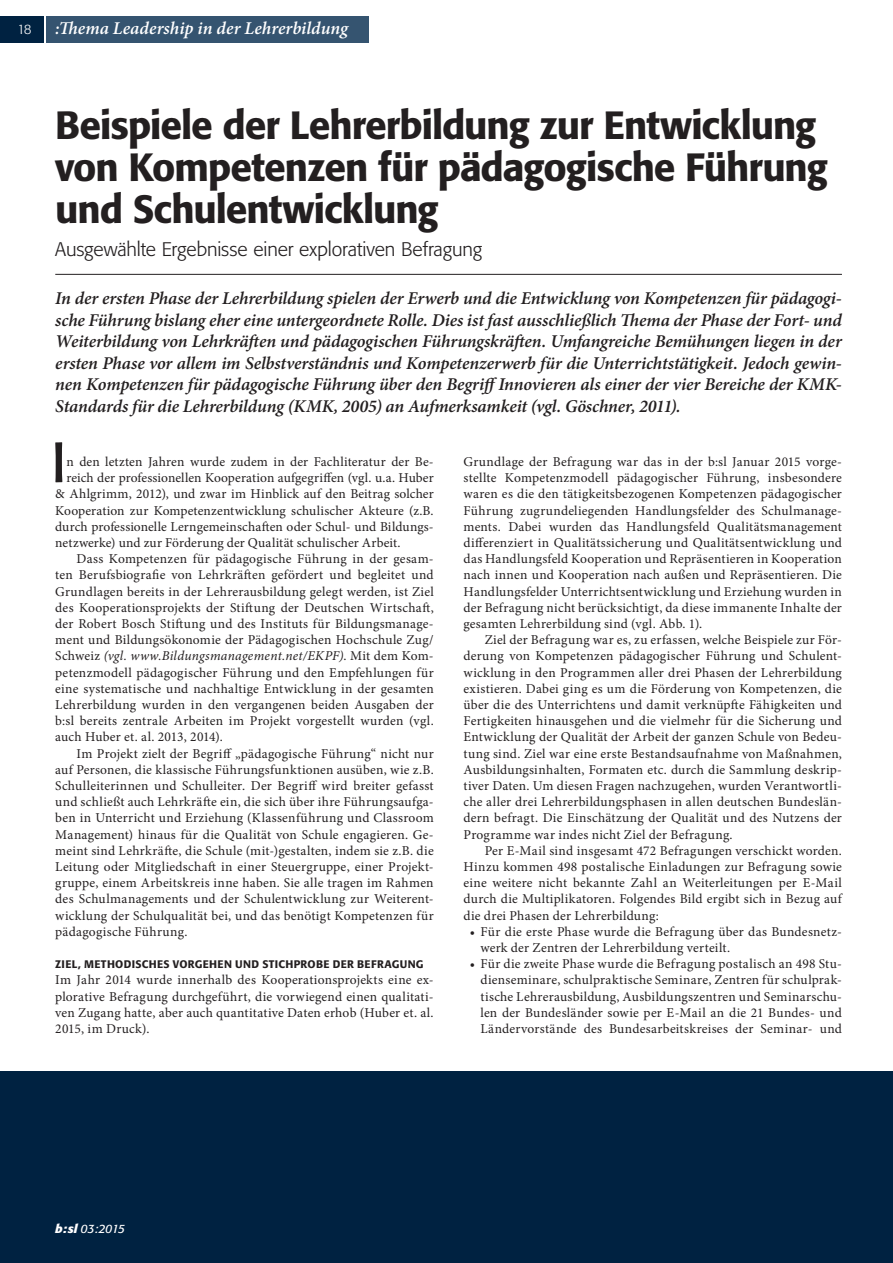
<style>
.page{position:relative;width:893px;height:1263px;background:#fff}
.page>*{position:absolute;margin:0;border:0;box-sizing:border-box;transform-origin:0 0}
.t1{font:56.4px "Formata";color:#231f20}
.t2{font:500 39px/42px "Formata";letter-spacing:-.025em;color:#231f20}
.t3{font:300 19.5px "Formata";letter-spacing:-.005em;color:#231f20}
.t4{font:italic 600 18px/21.6px "Minion Pro";letter-spacing:-.01em;color:#231f20;text-align:justify}
.t5{font:italic 600 18px "Minion Pro";color:#fff}
.t6{font:13.5px/16.2px "Minion Pro";letter-spacing:.015em;color:#231f20;text-align:justify}
.t7{font:italic 13.5px "Minion Pro";letter-spacing:.02em;color:#231f20}
.t8{font:300 13.5px "Formata";color:#fff}
.t9{font:italic 12px "Formata";letter-spacing:-.03em;color:#fff}
.t10{font:500 10.8px "Formata";letter-spacing:.03em;color:#231f20}
.s1{font-style:normal}
.s2{font-weight:700}
</style>
<div class="page">
<div style="left:0;top:1071px;width:893px;height:192px;background:#002241"></div>
<div style="left:0;top:16px;width:44px;height:27px;background:#002241"></div>
<hr style="left:55px;top:274px;width:787px;height:1px;background:#231f20">
<div style="left:46px;top:16px;width:323px;height:27px;background:#355470"></div>
<p class="t8" style="left:17px;top:21px;width:16px">18</p>
<h3 class="t5" style="left:55px;top:16px;width:294px">:Thema Leadership in der Lehrerbildung</h3>
<h2 class="t2" style="left:55px;top:104px;width:774px">Beispiele der Lehrerbildung zur Entwicklung von Kompetenzen für pädagogische Führung und Schulentwicklung</h2>
<h3 class="t3" style="left:55px;top:237px;width:428px">Ausgewählte Ergebnisse einer explorativen Befragung</h3>
<p class="t4" style="left:55px;top:287px;width:788px">In der ersten Phase der Lehrerbildung spielen der Erwerb und die Entwicklung von Kompetenzen für pädagogi&shy;sche Führung bislang eher eine untergeordnete Rolle. Dies ist fast ausschließlich Thema der Phase der Fort- und Weiterbildung von Lehrkräften und pädagogischen Führungskräften. Umfangreiche Bemühungen liegen in der ersten Phase vor allem im Selbstverständnis und Kompetenzerwerb für die Unterrichtstätigkeit. Jedoch gewin&shy;nen Kompetenzen für pädagogische Führung über den BegriffInnovieren als einer der vier Bereiche der KMK-Standards für die Lehrerbildung (KMK, 2005) an Aufmerksamkeit (vgl. Göschner, 2011).</p>
<h1 class="t1" style="left:51px;top:428px;width:17px">I</h1>
<p class="t6" style="left:66px;top:454px;width:369px">n den letzten Jahren wurde zudem in der Fachliteratur der Be-</p>
<p class="t6" style="left:66px;top:470px;width:369px">reich der professionellen Kooperation aufgegriffen (vgl. u.a. Huber</p>
<p class="t6" style="left:55px;top:486px;width:380px">&amp; Ahlgrimm, 2012), und zwar im Hinblick auf den Beitrag solcher</p>
<p class="t6" style="left:55px;top:502px;width:380px">Kooperation zur Kompetenzentwicklung schulischer Akteure (z.B.</p>
<p class="t6" style="left:55px;top:518px;width:380px">durch professionelle Lerngemeinschaften oder Schul- und Bildungs-</p>
<p class="t6" style="left:55px;top:535px;width:347px">netzwerke) und zur Förderung der Qualität schulischer Arbeit.</p>
<p class="t6" style="left:77px;top:551px;width:359px">Dass Kompetenzen für pädagogische Führung in der gesam-</p>
<p class="t6" style="left:55px;top:567px;width:380px">ten Berufsbiografie von Lehrkräften gefördert und begleitet und</p>
<p class="t6" style="left:55px;top:583px;width:380px">Grundlagen bereits in der Lehrerausbildung gelegt werden, ist Ziel</p>
<p class="t6" style="left:55px;top:599px;width:380px">des Kooperationsprojekts der Stiftung der Deutschen Wirtschaft,</p>
<p class="t6" style="left:55px;top:616px;width:380px">der Robert Bosch Stiftung und des Instituts für Bildungsmanage-</p>
<p class="t6" style="left:55px;top:632px;width:380px">ment und Bildungsökonomie der Pädagogischen Hochschule Zug/</p>
<p class="t7" style="left:55px;top:647px;width:380px"><span class="s1">Schweiz</span> (vgl. www.Bildungsmanagement.net/EKPF)<span class="s1">. Mit dem Kom-</span></p>
<p class="t6" style="left:55px;top:664px;width:380px">petenzmodell pädagogischer Führung und den Empfehlungen für</p>
<p class="t6" style="left:55px;top:680px;width:380px">eine systematische und nachhaltige Entwicklung in der gesamten</p>
<p class="t6" style="left:55px;top:697px;width:380px">Lehrerbildung wurden in den vergangenen beiden Ausgaben der</p>
<p class="t6" style="left:55px;top:713px;width:380px">b:sl bereits zentrale Arbeiten im Projekt vorgestellt wurden (vgl.</p>
<p class="t6" style="left:55px;top:729px;width:169px">auch Huber et. al. 2013, 2014).</p>
<p class="t6" style="left:77px;top:745px;width:359px">Im Projekt zielt der Begriff „pädagogische Führung“ nicht nur</p>
<p class="t6" style="left:55px;top:761px;width:380px">auf Personen, die klassische Führungsfunktionen ausüben, wie z.B.</p>
<p class="t6" style="left:55px;top:778px;width:380px">Schulleiterinnen und Schulleiter. Der Begriff wird breiter gefasst</p>
<p class="t6" style="left:55px;top:794px;width:380px">und schließt auch Lehrkräfte ein, die sich über ihre Führungsaufga-</p>
<p class="t6" style="left:55px;top:810px;width:380px">ben in Unterricht und Erziehung (Klassenführung und Classroom</p>
<p class="t6" style="left:55px;top:826px;width:380px">Management) hinaus für die Qualität von Schule engagieren. Ge-</p>
<p class="t6" style="left:55px;top:842px;width:380px">meint sind Lehrkräfte, die Schule (mit-)gestalten, indem sie z.B. die</p>
<p class="t6" style="left:55px;top:859px;width:380px">Leitung oder Mitgliedschaft in einer Steuergruppe, einer Projekt-</p>
<p class="t6" style="left:55px;top:875px;width:380px">gruppe, einem Arbeitskreis inne haben. Sie alle tragen im Rahmen</p>
<p class="t6" style="left:55px;top:891px;width:380px">des Schulmanagements und der Schulentwicklung zur Weiterent-</p>
<p class="t6" style="left:55px;top:907px;width:380px">wicklung der Schulqualität bei, und das benötigt Kompetenzen für</p>
<p class="t6" style="left:55px;top:923px;width:134px">pädagogische Führung.</p>
<p class="t10" style="left:55px;top:958px;width:370px">Ziel, methodisches Vorgehen und Stichprobe der Befragung</p>
<p class="t6" style="left:55px;top:972px;width:380px">Im Jahr 2014 wurde innerhalb des Kooperationsprojekts eine ex&shy;plorative Befragung durchgeführt, die vorwiegend einen qualitati&shy;ven Zugang hatte, aber auch quantitative Daten erhob (Huber et. al.<br>2015, im Druck).</p>
<p class="t6" style="left:463px;top:454px;width:380px">Grundlage der Befragung war das in der b:sl Januar 2015 vorge&shy;stellte Kompetenzmodell pädagogischer Führung, insbesondere waren es die den tätigkeitsbezogenen Kompetenzen pädagogischer Führung zugrundeliegenden Handlungsfelder des Schulmanage&shy;ments. Dabei wurden das Handlungsfeld Qualitätsmanagement differenziert in Qualitätssicherung und Qualitätsentwicklung und das Handlungsfeld Kooperation und Repräsentieren in Kooperation nach innen und Kooperation nach außen und Repräsentieren. Die Handlungsfelder Unterrichtsentwicklung und Erziehung wurden in der Befragung nicht berücksichtigt, da diese immanente Inhalte der gesamten Lehrerbildung sind (vgl. Abb. 1).</p>
<p class="t6" style="left:463px;top:632px;width:380px;text-indent:21px">Ziel der Befragung war es, zu erfassen, welche Beispiele zur För&shy;derung von Kompetenzen pädagogischer Führung und Schulent&shy;wicklung in den Programmen aller drei Phasen der Lehrerbildung existieren. Dabei ging es um die Förderung von Kompetenzen, die über die des Unterrichtens und damit verknüpfte Fähigkeiten und Fertigkeiten hinausgehen und die vielmehr für die Sicherung und Entwicklung der Qualität der Arbeit der ganzen Schule von Bedeu&shy;tung sind. Ziel war eine erste Bestandsaufnahme von Maßnahmen, Ausbildungsinhalten, Formaten etc. durch die Sammlung deskrip&shy;tiver Daten. Um diesen Fragen nachzugehen, wurden Verantwortli&shy;che aller drei Lehrerbildungsphasen in allen deutschen Bundeslän&shy;dern befragt. Die Einschätzung der Qualität und des Nutzens der Programme war indes nicht Ziel der Befragung.</p>
<p class="t6" style="left:463px;top:842px;width:380px;text-indent:21px">Per E-Mail sind insgesamt 472 Befragungen verschickt worden.<br>Hinzu kommen 498 postalische Einladungen zur Befragung sowie eine weitere nicht bekannte Zahl an Weiterleitungen per E-Mail durch die Multiplikatoren. Folgendes Bild ergibt sich in Bezug auf die drei Phasen der Lehrerbildung:</p>
<p class="t6" style="left:480px;top:923px;width:363px;text-indent:-11px">• Für die erste Phase wurde die Befragung über das Bundesnetz&shy;werk der Zentren der Lehrerbildung verteilt.</p>
<p class="t6" style="left:480px;top:956px;width:363px;text-indent:-11px">• Für die zweite Phase wurde die Befragung postalisch an 498 Stu&shy;dienseminare, schulpraktische Seminare, Zentren für schulprak&shy;tische Lehrerausbildung, Ausbildungszentren und Seminarschu&shy;len der Bundesländer sowie per E-Mail an die 21 Bundes- und Ländervorstände des Bundesarbeitskreises der Seminar- und</p>
<p class="t9" style="left:55px;top:1222px;width:72px"><span class="s2">b:sl</span> 03:2015</p>
</div>
